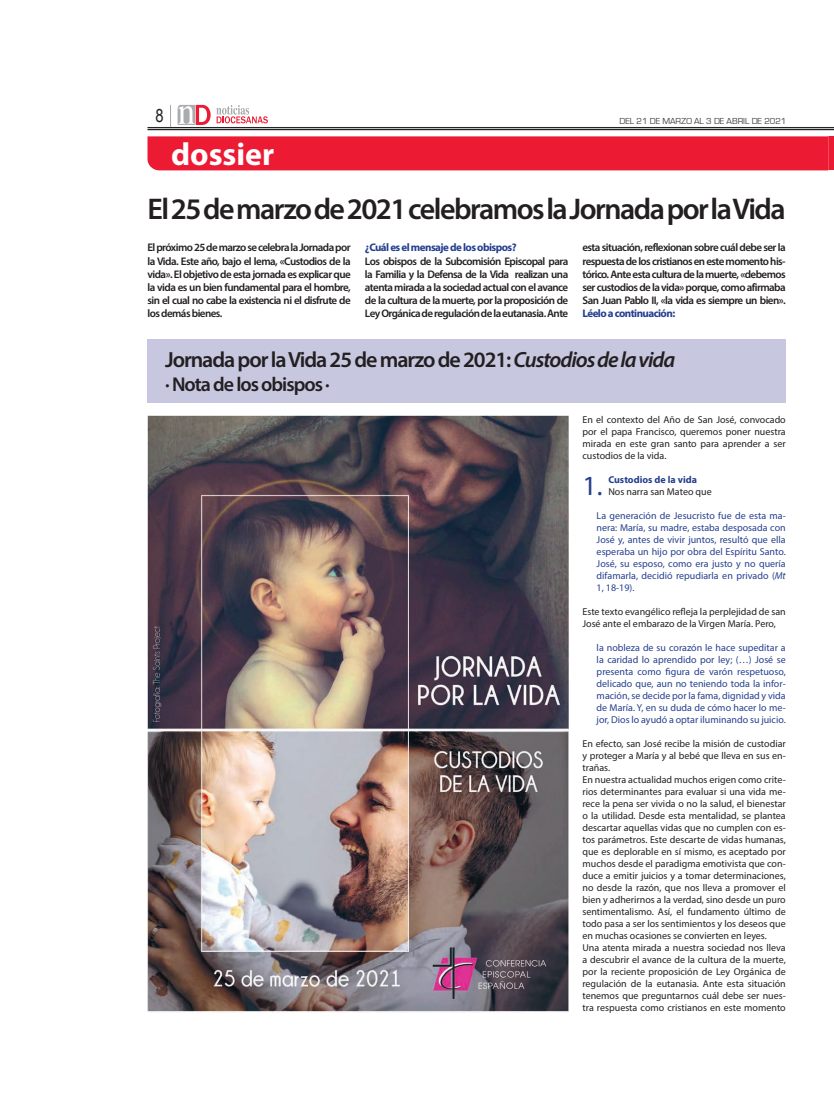
<style>
.page{position:relative;width:834px;height:1117px;background:#fff}
.page>*{position:absolute;margin:0;border:0;box-sizing:border-box;transform-origin:0 0}
.t1{font:700 32px "Myriad Pro";color:#fff}
.Párrafo_NODI{font:600 30px "Myriad Pro";letter-spacing:-.05em;color:#231f20}
.Párrafo_NODI-2{font:27.8px "Myriad Pro";color:#253f8e}
.Párrafo_NODI-3{font:600 22px "Myriad Pro";letter-spacing:-.05em;color:#231f20}
.Párrafo_NODI-4{font:600 20px "Myriad Pro";letter-spacing:-.05em;color:#231f20}
.t2{font:18px "Arial Narrow";color:#231f20}
.Párrafo_NODI-5{font:600 11px/13.2px "Myriad Pro";letter-spacing:-.05em;color:#231f20;text-align:justify}
.Párrafo_NODI-6{font:700 11px "Myriad Pro";letter-spacing:-.05em;color:#253f8e}
.Párrafo_NODI-7{font:10px/12px "Myriad Pro";color:#231f20;text-align:justify}
.Párrafo_NODI-8{font:10px/12px "Myriad Pro";color:#253f8e;text-align:justify}
.Párrafo_NODI-9{font:700 10px "Myriad Pro";color:#253f8e}
.t3{font:9px "Eurostile";color:#3e3e3f}
.s1{font-weight:700;color:#253f8e}
.s2{font-style:italic}
</style>
<div class="page">
<div style="left:147px;top:340px;width:638px;height:63px;background:#c7c7e0"></div>
<hr style="left:147px;top:127px;width:686px;height:1px;background:#231f20">
<hr style="left:147px;top:129px;width:686px;height:1px;background:#231f20">
<svg style="left:177px;top:105px;width:33px;height:20px"></svg>
<svg style="left:216px;top:105px;width:52px;height:18px"></svg>
<svg style="left:170px;top:105px;width:1px;height:22px"></svg>
<div style="left:147px;top:136px;width:686px;height:34px;background:#ed1a33"></div>
<img style="left:147px;top:415px;width:421px;height:597px">
<p class="t2" style="left:155px;top:102px;width:10px">8</p>
<p class="t3" style="left:619px;top:116px;width:168px">DEL 21 DE MARZO AL 3 DE ABRIL DE 2021</p>
<p class="t1" style="left:171px;top:134px;width:105px">dossier</p>
<p class="Párrafo_NODI" style="left:147px;top:190px;width:639px">El 25 de marzo de 2021 celebramos la Jornada por la Vida</p>
<p class="Párrafo_NODI-5" style="left:147px;top:241px;width:205px">El próximo 25 de marzo se celebra la Jornada por la Vida. Este año, bajo el lema, «Custodios de la vida». El objetivo de esta jornada es explicar que la vida es un bien fundamental para el hombre, sin el cual no cabe la existencia ni el disfrute de los demás bienes.</p>
<p class="Párrafo_NODI-6" style="left:365px;top:240px;width:153px">¿Cuál es el mensaje de los obispos?</p>
<p class="Párrafo_NODI-5" style="left:582px;top:241px;width:205px">esta situación, reflexionan sobre cuál debe ser la respuesta de los cristianos en este momento his&shy;tórico. Ante esta cultura de la muerte, «debemos ser custodios de la vida» porque, como afirmaba San Juan Pablo II, «la vida es siempre un bien».<br><span class="s1">Léelo a continuación:</span></p>
<p class="Párrafo_NODI-5" style="left:365px;top:254px;width:205px">Los obispos de la Subcomisión Episcopal para la Familia y la Defensa de la Vida realizan una atenta mirada a la sociedad actual con el avance de la cultura de la muerte, por la proposición de Ley Orgánica de regulación de la eutanasia. Ante</p>
<p class="Párrafo_NODI-3" style="left:165px;top:346px;width:511px">Jornada por la Vida 25 de marzo de 2021: <span class="s2">Custodios de la vida</span></p>
<p class="Párrafo_NODI-4" style="left:165px;top:372px;width:166px">· Nota de los obispos ·</p>
<p class="Párrafo_NODI-7" style="left:582px;top:413px;width:205px">En el contexto del Año de San José, convocado por el papa Francisco, queremos poner nuestra mirada en este gran santo para aprender a ser custodios de la vida.</p>
<p class="Párrafo_NODI-2" style="left:582px;top:469px;width:22px">1.</p>
<p class="Párrafo_NODI-9" style="left:608px;top:473px;width:90px">Custodios de la vida</p>
<p class="Párrafo_NODI-7" style="left:608px;top:485px;width:105px">Nos narra san Mateo que</p>
<p class="Párrafo_NODI-8" style="left:596px;top:509px;width:190px">La generación de Jesucristo fue de esta ma&shy;nera: María, su madre, estaba desposada con José y, antes de vivir juntos, resultó que ella esperaba un hijo por obra del Espíritu Santo.<br>José, su esposo, como era justo y no quería difamarla, decidió repudiarla en privado (<span class="s2">Mt </span>1, 18-19).</p>
<p class="Párrafo_NODI-7" style="left:582px;top:605px;width:205px">Este texto evangélico refleja la perplejidad de san<br>José ante el embarazo de la Virgen María. Pero,</p>
<p class="Párrafo_NODI-8" style="left:596px;top:641px;width:191px">la nobleza de su corazón le hace supeditar a la caridad lo aprendido por ley; (…) José se presenta como figura de varón respetuoso, delicado que, aun no teniendo toda la infor&shy;mación, se decide por la fama, dignidad y vida de María. Y, en su duda de cómo hacer lo me&shy;jor, Dios lo ayudó a optar iluminando su juicio.</p>
<p class="Párrafo_NODI-7" style="left:582px;top:737px;width:205px">En efecto, san José recibe la misión de custodiar y proteger a María y al bebé que lleva en sus en&shy;trañas.</p>
<p class="Párrafo_NODI-7" style="left:582px;top:773px;width:205px">En nuestra actualidad muchos erigen como crite&shy;rios determinantes para evaluar si una vida me&shy;rece la pena ser vivida o no la salud, el bienestar o la utilidad. Desde esta mentalidad, se plantea descartar aquellas vidas que no cumplen con es&shy;tos parámetros. Este descarte de vidas humanas, que es deplorable en sí mismo, es aceptado por muchos desde el paradigma emotivista que con&shy;duce a emitir juicios y a tomar determinaciones, no desde la razón, que nos lleva a promover el bien y adherirnos a la verdad, sino desde un puro sentimentalismo. Así, el fundamento último de todo pasa a ser los sentimientos y los deseos que en muchas ocasiones se convierten en leyes.</p>
<p class="Párrafo_NODI-7" style="left:582px;top:941px;width:205px">Una atenta mirada a nuestra sociedad nos lleva a descubrir el avance de la cultura de la muerte, por la reciente proposición de Ley Orgánica de regulación de la eutanasia. Ante esta situación tenemos que preguntarnos cuál debe ser nues&shy;tra respuesta como cristianos en este momento</p>
</div>
